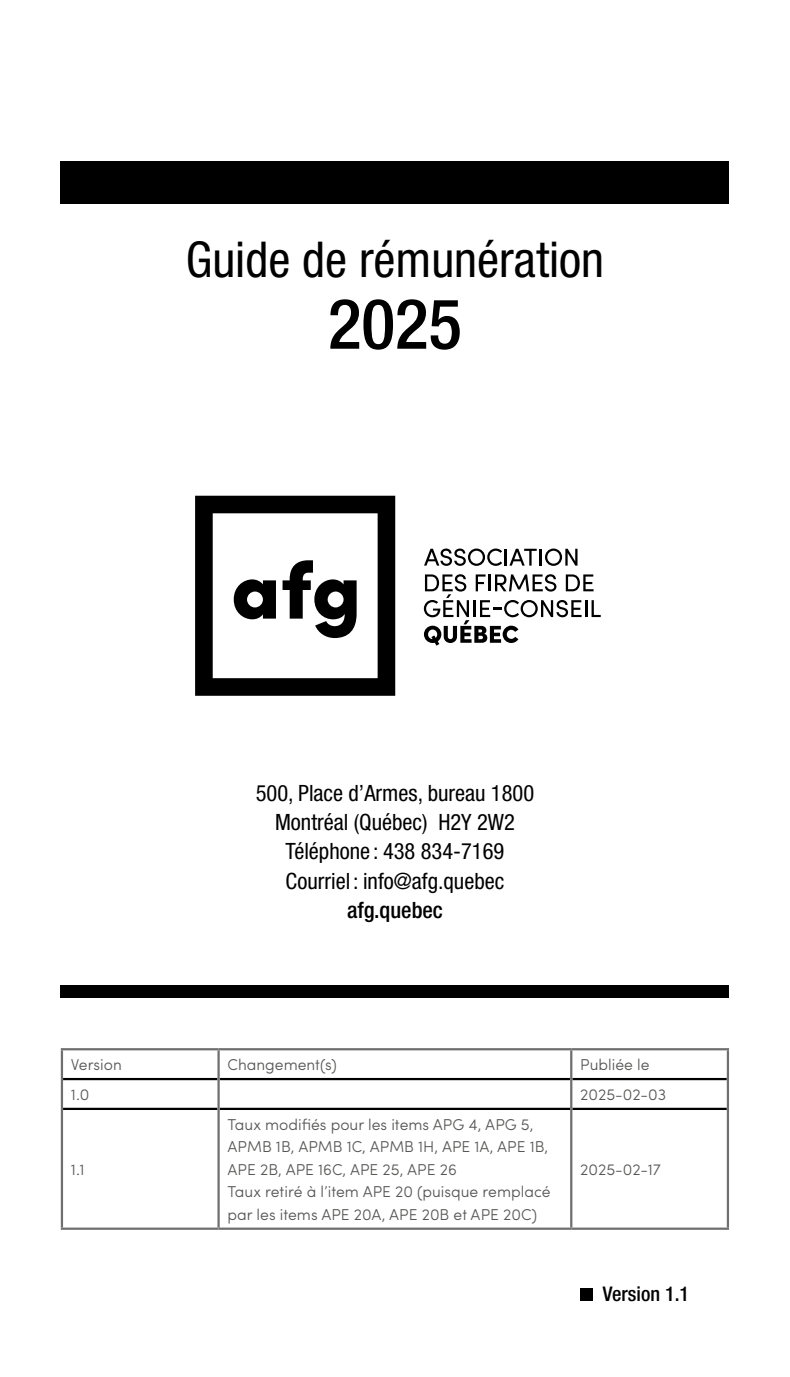
<style>
.page{position:relative;width:790px;height:1377px;background:#fff}
.page>*{position:absolute;margin:0;border:0;box-sizing:border-box;transform-origin:0 0}
.t1{font:500 condensed 69.75px "Helvetica Neue LT Std";color:#000}
.t2{font:condensed 49.5px "Helvetica Neue LT Std";color:#000}
.t3{font:condensed 22.5px/29.2px "Helvetica Neue LT Std";color:#000;text-align:center}
.t4{font:500 condensed 22.5px "Helvetica Neue LT Std";color:#000}
.t5{font:500 condensed 20.25px "Helvetica Neue LT Std";color:#000}
.t6{font:300 15.75px/22.5px "Sofia Pro";color:#575756}
</style>
<div class="page">
<div style="left:61px;top:161px;width:668px;height:42px;background:#000"></div>
<svg style="left:195px;top:496px;width:200px;height:200px"></svg>
<svg style="left:424px;top:549px;width:113px;height:17px"></svg>
<hr style="left:539px;top:549px;width:3px;height:17px;background:#000">
<svg style="left:545px;top:549px;width:32px;height:17px"></svg>
<svg style="left:424px;top:574px;width:177px;height:72px"></svg>
<div style="left:580px;top:1288px;width:13px;height:13px;background:#000"></div>
<hr style="left:63px;top:1078px;width:154px;height:2px;background:#000">
<hr style="left:220px;top:1078px;width:350px;height:2px;background:#000">
<hr style="left:572px;top:1078px;width:155px;height:2px;background:#000">
<hr style="left:63px;top:1108px;width:154px;height:2px;background:#000">
<hr style="left:220px;top:1108px;width:350px;height:2px;background:#000">
<hr style="left:572px;top:1108px;width:155px;height:2px;background:#000">
<hr style="left:61px;top:1048px;width:158px;height:2px;background:#706f6f">
<hr style="left:61px;top:1050px;width:2px;height:29px;background:#706f6f">
<hr style="left:219px;top:1048px;width:352px;height:2px;background:#706f6f">
<hr style="left:217px;top:1050px;width:3px;height:29px;background:#706f6f">
<hr style="left:571px;top:1048px;width:158px;height:2px;background:#706f6f">
<hr style="left:570px;top:1050px;width:2px;height:29px;background:#706f6f">
<hr style="left:727px;top:1050px;width:2px;height:29px;background:#706f6f">
<hr style="left:61px;top:1079px;width:2px;height:30px;background:#706f6f">
<hr style="left:217px;top:1079px;width:3px;height:30px;background:#706f6f">
<hr style="left:570px;top:1079px;width:2px;height:30px;background:#706f6f">
<hr style="left:727px;top:1079px;width:2px;height:30px;background:#706f6f">
<hr style="left:61px;top:1109px;width:2px;height:119px;background:#706f6f">
<hr style="left:217px;top:1109px;width:3px;height:119px;background:#706f6f">
<hr style="left:570px;top:1109px;width:2px;height:119px;background:#706f6f">
<hr style="left:727px;top:1109px;width:2px;height:119px;background:#706f6f">
<hr style="left:61px;top:1228px;width:158px;height:2px;background:#706f6f">
<hr style="left:219px;top:1228px;width:352px;height:2px;background:#706f6f">
<hr style="left:571px;top:1228px;width:158px;height:2px;background:#706f6f">
<div style="left:61px;top:985px;width:668px;height:12px;background:#000"></div>
<h2 class="t2" style="left:186px;top:231px;width:420px">Guide de rémunération</h2>
<h1 class="t1" style="left:328px;top:282px;width:135px">2025</h1>
<h3 class="t3" style="left:256px;top:778px;width:280px">500, Place d’Armes, bureau 1800<br>Montréal (Québec) H2Y 2W2<br>Téléphone : 438 834-7169<br>Courriel : info@afg.quebec</h3>
<h3 class="t4" style="left:347px;top:897px;width:97px">afg.quebec</h3>
<p class="t6" style="left:71px;top:1052px;width:52px">Version</p>
<p class="t6" style="left:228px;top:1052px;width:111px">Changement(s)</p>
<p class="t6" style="left:580px;top:1052px;width:71px">Publiée le</p>
<p class="t6" style="left:71px;top:1082px;width:20px">1.0</p>
<p class="t6" style="left:580px;top:1082px;width:87px">2025-02-03</p>
<p class="t6" style="left:71px;top:1157px;width:15px">1.1</p>
<p class="t6" style="left:228px;top:1112px;width:324px">Taux modifiés pour les items APG 4, APG 5, APMB 1B, APMB 1C, APMB 1H, APE 1A, APE 1B, APE 2B, APE 16C, APE 25, APE 26<br>Taux retiré à l’item APE 20 (puisque remplacé par les items APE 20A, APE 20B et APE 20C)</p>
<p class="t6" style="left:580px;top:1157px;width:82px">2025-02-17</p>
<p class="t5" style="left:603px;top:1281px;width:88px">Version 1.1</p>
</div>
